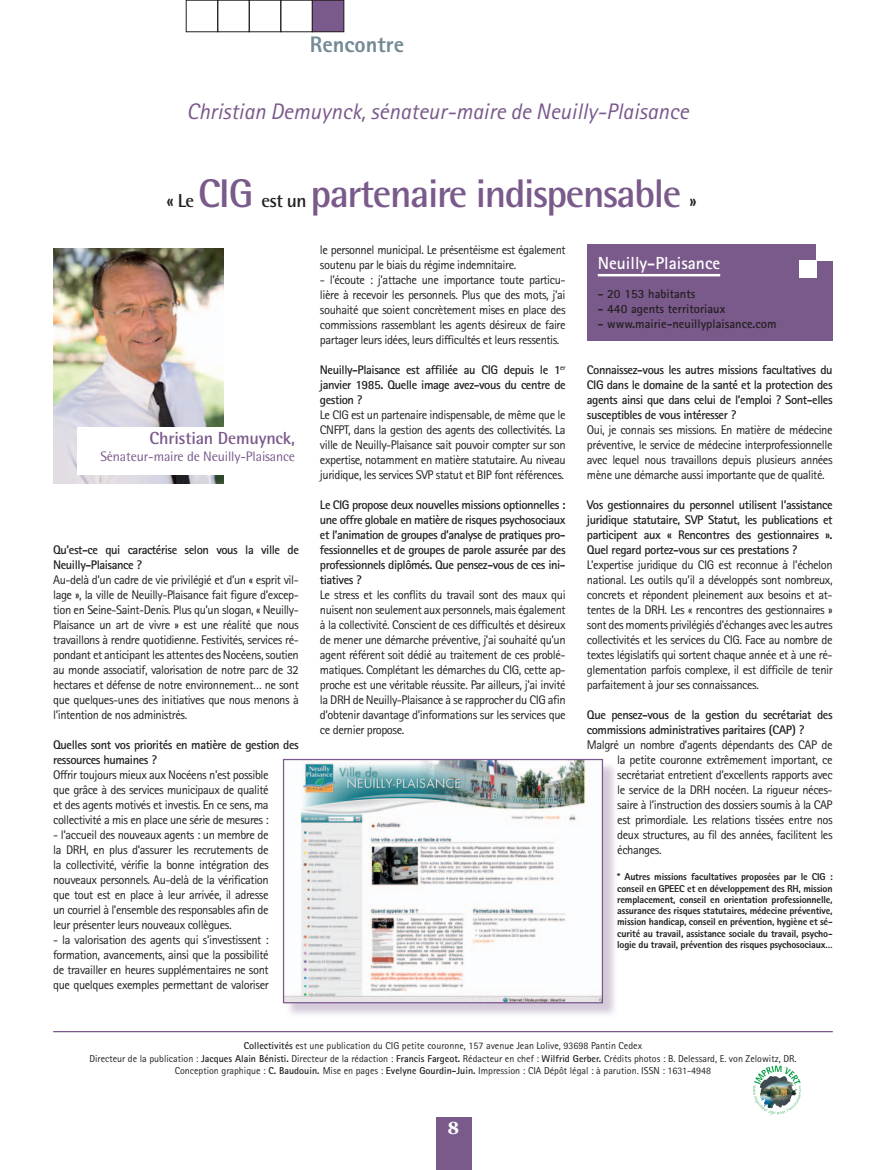
<style>
.page{position:relative;width:886px;height:1170px;background:#fff}
.page>*{position:absolute;margin:0;border:0;box-sizing:border-box;transform-origin:0 0}
.t1{font:700 40px "Rotis Semi Sans";letter-spacing:-.035em;color:#7a598b}
.t2{font:italic 22.5px "Rotis Sans Serif";color:#7a598b}
.t3{font:800 22.5px "Rotis Sans Serif";color:#738a95}
.t4{font:700 17.5px "Rotis Semi Sans";letter-spacing:-.01em;color:#7a598b}
.t5{font:700 17.5px "Rotis Sans Serif";color:#fff}
.t6{font:700 17.5px "Georgia";color:#fff}
.t7{font:13.75px "Rotis Semi Sans";letter-spacing:-.01em;color:#7a598b}
.t8{font:12.5px/15px "Rotis Sans Serif";letter-spacing:-.035em;color:#231f20;text-align:justify}
.t9{font:700 12.5px/15px "Rotis Sans Serif";letter-spacing:-.035em;color:#231f20;text-align:justify}
.t10{font:700 12.5px "Rotis Sans Serif";color:#231f20}
.t11{font:10px/12.5px "Rotis Sans Serif";color:#231f20;text-align:center}
.t12{font:800 10px/11.2px "Rotis Sans Serif";letter-spacing:-.02em;color:#231f20;text-align:justify}
.s1{font-size:18.75px;color:#231f20}
.s2{font-weight:700}
</style>
<div class="page">
<div style="left:186px;top:0;width:32px;height:32px;border:1px solid #231f20"></div>
<div style="left:217px;top:0;width:33px;height:32px;border:1px solid #231f20"></div>
<div style="left:249px;top:0;width:32px;height:32px;border:1px solid #231f20"></div>
<div style="left:280px;top:0;width:33px;height:32px;border:1px solid #231f20"></div>
<div style="left:312px;top:0;width:32px;height:32px;background:#7a598b"></div>
<div style="left:312px;top:0;width:32px;height:32px;border:1px solid #231f20"></div>
<div style="left:436px;top:1116px;width:35px;height:53px;background:#7a598b"></div>
<img style="left:54px;top:248px;width:169px;height:235px">
<div style="left:77px;top:427px;width:222px;height:48px;background:#fff"></div>
<hr style="left:53px;top:1030px;width:780px;height:2px;background:#7a598b">
<svg style="left:753px;top:1065px;width:48px;height:49px"></svg>
<div style="left:285px;top:760px;width:334px;height:258px;background:#7a598b;opacity:.32"></div>
<img style="left:285px;top:760px;width:316px;height:241px">
<div style="left:283px;top:758px;width:320px;height:245px;border:1px solid #7a598b"></div>
<div style="left:587px;top:244px;width:246px;height:96px;background:#7a598b"></div>
<hr style="left:598px;top:274px;width:122px;height:2px;background:#fff">
<div style="left:799px;top:261px;width:17px;height:17px;background:#fff"></div>
<div style="left:816px;top:243px;width:17px;height:18px;background:#fff"></div>
<h2 class="t3" style="left:310px;top:30px;width:96px">Rencontre</h2>
<h2 class="t2" style="left:187px;top:98px;width:503px">Christian Demuynck, sénateur-maire de Neuilly-Plaisance</h2>
<h1 class="t1" style="left:167px;top:169px;width:532px"><span class="s1">« Le</span> CIG <span class="s1">est un</span> partenaire indispensable <span class="s1">»</span></h1>
<h3 class="t4" style="left:150px;top:427px;width:147px">Christian Demuynck,</h3>
<p class="t7" style="left:100px;top:448px;width:196px">Sénateur-maire de Neuilly-Plaisance</p>
<p class="t9" style="left:53px;top:542px;width:247px">Qu’est-ce qui caractérise selon vous la ville de<br>Neuilly-Plaisance ?</p>
<p class="t8" style="left:53px;top:572px;width:247px">Au-delà d’un cadre de vie privilégié et d’un « esprit vil&shy;lage », la ville de Neuilly-Plaisance fait figure d’excep&shy;tion en Seine-Saint-Denis. Plus qu’un slogan, « Neuilly-Plaisance un art de vivre » est une réalité que nous travaillons à rendre quotidienne. Festivités, services ré&shy;pondant et anticipant les attentes des Nocéens, soutien au monde associatif, valorisation de notre parc de 32 hectares et défense de notre environnement… ne sont que quelques-unes des initiatives que nous menons à l’intention de nos administrés.</p>
<p class="t9" style="left:53px;top:737px;width:247px">Quelles sont vos priorités en matière de gestion des ressources humaines ?</p>
<p class="t8" style="left:53px;top:767px;width:217px">Offrir toujours mieux aux Nocéens n’est possible que grâce à des services municipaux de qualité et des agents motivés et investis. En ce sens, ma collectivité a mis en place une série de mesures :</p>
<p class="t8" style="left:53px;top:827px;width:217px">- l’accueil des nouveaux agents : un membre de la DRH, en plus d’assurer les recrutements de la collectivité, vérifie la bonne intégration des nouveaux personnels. Au-delà de la vérification que tout est en place à leur arrivée, il adresse un courriel à l’ensemble des responsables afin de leur présenter leurs nouveaux collègues.</p>
<p class="t8" style="left:53px;top:932px;width:217px">- la valorisation des agents qui s’investissent : formation, avancements, ainsi que la possibilité de travailler en heures supplémentaires ne sont que quelques exemples permettant de valoriser</p>
<p class="t8" style="left:320px;top:242px;width:247px">le personnel municipal. Le présentéisme est également soutenu par le biais du régime indemnitaire.</p>
<p class="t8" style="left:320px;top:272px;width:247px">- l’écoute : j’attache une importance toute particu&shy;lière à recevoir les personnels. Plus que des mots, j’ai souhaité que soient concrètement mises en place des commissions rassemblant les agents désireux de faire partager leurs idées, leurs difficultés et leurs ressentis.</p>
<p class="t9" style="left:320px;top:362px;width:247px">Neuilly-Plaisance est affiliée au CIG depuis le 1<sup>er </sup>janvier 1985. Quelle image avez-vous du centre de gestion ?</p>
<p class="t8" style="left:320px;top:407px;width:247px">Le CIG est un partenaire indispensable, de même que le CNFPT, dans la gestion des agents des collectivités. La ville de Neuilly-Plaisance sait pouvoir compter sur son expertise, notamment en matière statutaire. Au niveau juridique, les services SVP statut et BIP font références.</p>
<p class="t9" style="left:320px;top:497px;width:247px">Le CIG propose deux nouvelles missions optionnelles : une offre globale en matière de risques psychosociaux et l’animation de groupes d’analyse de pratiques pro&shy;fessionnelles et de groupes de parole assurée par des professionnels diplômés. Que pensez-vous de ces ini&shy;tiatives ?</p>
<p class="t8" style="left:320px;top:587px;width:247px">Le stress et les conflits du travail sont des maux qui nuisent non seulement aux personnels, mais également à la collectivité. Conscient de ces difficultés et désireux de mener une démarche préventive, j’ai souhaité qu’un agent référent soit dédié au traitement de ces problé&shy;matiques. Complétant les démarches du CIG, cette ap&shy;proche est une véritable réussite. Par ailleurs, j’ai invité la DRH de Neuilly-Plaisance à se rapprocher du CIG afin d’obtenir davantage d’informations sur les services que ce dernier propose.</p>
<h3 class="t5" style="left:598px;top:252px;width:124px">Neuilly-Plaisance</h3>
<p class="t10" style="left:598px;top:286px;width:99px">- 20 153 habitants</p>
<p class="t10" style="left:598px;top:301px;width:129px">- 440 agents territoriaux</p>
<p class="t10" style="left:598px;top:316px;width:180px">- www.mairie-neuillyplaisance.com</p>
<p class="t9" style="left:587px;top:362px;width:247px">Connaissez-vous les autres missions facultatives du CIG dans le domaine de la santé et la protection des agents ainsi que dans celui de l’emploi ? Sont-elles susceptibles de vous intéresser ?</p>
<p class="t8" style="left:587px;top:422px;width:247px">Oui, je connais ses missions. En matière de médecine préventive, le service de médecine interprofessionnelle avec lequel nous travaillons depuis plusieurs années mène une démarche aussi importante que de qualité.</p>
<p class="t9" style="left:587px;top:497px;width:247px">Vos gestionnaires du personnel utilisent l’assistance juridique statutaire, SVP Statut, les publications et participent aux « Rencontres des gestionnaires ».<br>Quel regard portez-vous sur ces prestations ?</p>
<p class="t8" style="left:587px;top:557px;width:247px">L’expertise juridique du CIG est reconnue à l’échelon national. Les outils qu’il a développés sont nombreux, concrets et répondent pleinement aux besoins et at&shy;tentes de la DRH. Les « rencontres des gestionnaires » sont des moments privilégiés d’échanges avec les autres collectivités et les services du CIG. Face au nombre de textes législatifs qui sortent chaque année et à une ré&shy;glementation parfois complexe, il est difficile de tenir parfaitement à jour ses connaissances.</p>
<p class="t9" style="left:587px;top:707px;width:247px">Que pensez-vous de la gestion du secrétariat des commissions administratives paritaires (CAP) ?</p>
<p class="t8" style="left:617px;top:737px;width:217px;text-indent:-30px">Malgré un nombre d’agents dépendants des CAP de la petite couronne extrêmement important, ce secrétariat entretient d’excellents rapports avec le service de la DRH nocéen. La rigueur néces&shy;saire à l’instruction des dossiers soumis à la CAP est primordiale. Les relations tissées entre nos deux structures, au fil des années, facilitent les échanges.</p>
<p class="t12" style="left:617px;top:871px;width:217px">* Autres missions facultatives proposées par le CIG : conseil en GPEEC et en développement des RH, mission remplacement, conseil en orientation professionnelle, assurance des risques statutaires, médecine préventive, mission handicap, conseil en prévention, hygiène et sé&shy;curité au travail, assistance sociale du travail, psycho&shy;logie du travail, prévention des risques psychosociaux…</p>
<p class="t11" style="left:89px;top:1039px;width:708px"><span class="s2">Collectivités</span> est une publication du CIG petite couronne, 157 avenue Jean Lolive, 93698 Pantin Cedex<br>Directeur de la publication : <span class="s2">Jacques Alain Bénisti.</span> Directeur de la rédaction : <span class="s2">Francis Fargeot.</span> Rédacteur en chef : <span class="s2">Wilfrid Gerber.</span> Crédits photos : B. Delessard, E. von Zelowitz, DR.<br>Conception graphique : <span class="s2">C. Baudouin.</span> Mise en pages : <span class="s2">Evelyne Gourdin-Juin.</span> Impression : CIA Dépôt légal : à parution. ISSN : 1631-4948</p>
<h3 class="t6" style="left:447px;top:1116px;width:13px">8</h3>
</div>
